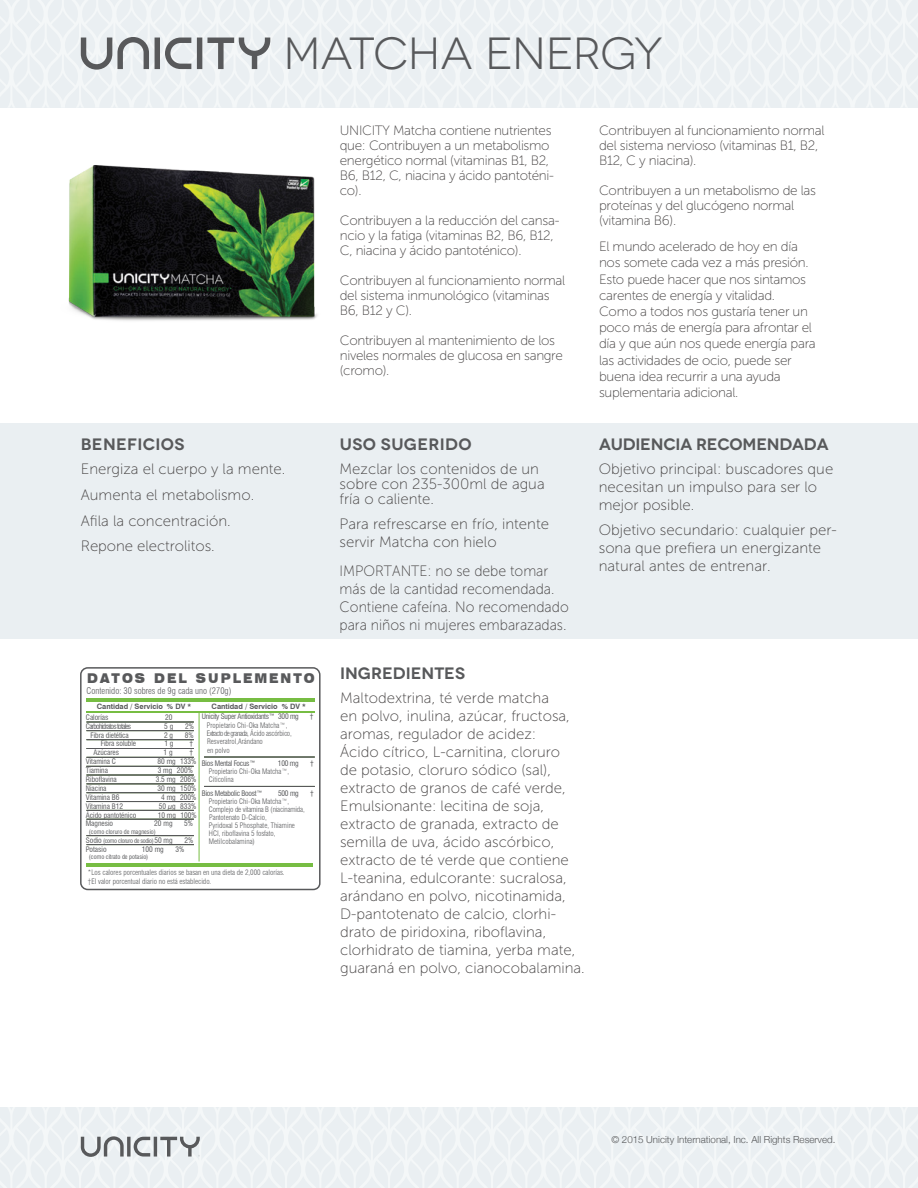
<style>
.page{position:relative;width:918px;height:1188px;background:#fff}
.page>*{position:absolute;margin:0;border:0;box-sizing:border-box;transform-origin:0 0}
.t1{font:45px "Novecentowide";letter-spacing:-.015em;color:#58595b}
.t2{font:600 16.5px "Novecentowide";color:#58595b}
.t3{font:600 16.5px "Novecentowide";letter-spacing:.025em;color:#58595b}
.t4{font:600 16.5px "Novecentowide";letter-spacing:.02em;color:#58595b}
.t5{font:15px/18px "Museo Sans 100";color:#444141}
.t6{font:15px/18px "Museo Sans 100";color:#444141;scale:.94 1}
.t7{font:13.5px/15px "Museo Sans 100";letter-spacing:-.025em;color:#444141}
.t8{font:900 expanded 13.5px "Swiss 721 BT";letter-spacing:.2em;color:#58595b;scale:.77 1}
.t9{font:300 9.75px "Helvetica Neue";color:#58595b}
.t10{font:300 condensed 9px "Swiss 721 BT";color:#58595b}
.t11{font:300 condensed 7.35px/7.9px "Swiss 721 BT";color:#58595b}
.t12{font:condensed 7.35px "Swiss 721 BT";letter-spacing:-.005em;color:#58595b}
.t13{font:condensed 7.35px "Swiss 721 BT";letter-spacing:-.035em;color:#58595b}
.t14{font:700 7.35px "Swiss 721 BT";letter-spacing:-.005em;color:#58595b}
.t15{font:condensed 7.35px "Swiss 721 BT";letter-spacing:-.095em;color:#58595b}
.t16{font:condensed 6.15px/8.9px "Swiss 721 BT";color:#58595b}
.s1{font-size:7.35px}
</style>
<div class="page">
<div style="left:0;top:424px;width:918px;height:215px;background:#eaeff2"></div>
<img style="left:68px;top:165px;width:250px;height:156px">
<svg style="left:0;top:1107px;width:918px;height:81px;fill:#eaeff2"></svg>
<svg style="left:0;top:0;width:918px;height:108px;fill:#eaeff2"></svg>
<svg style="left:81px;top:37px;width:189px;height:33px"></svg>
<svg style="left:81px;top:1136px;width:119px;height:21px;background:#bbbec0"></svg>
<div style="left:80px;top:667px;width:241px;height:223px;border:2px solid #58595b;border-radius:7px"></div>
<hr style="left:86px;top:863px;width:226px;height:4px;background:#77bd43">
<hr style="left:86px;top:699px;width:229px;height:3px;background:#77bd43">
<hr style="left:87px;top:711px;width:228px;height:2px;background:#77bd43">
<hr style="left:86px;top:784px;width:108px;height:1px;background:#77bd43">
<hr style="left:86px;top:730px;width:108px;height:1px;background:#58595b">
<hr style="left:86px;top:722px;width:108px;height:1px;background:#58595b">
<hr style="left:86px;top:739px;width:108px;height:1px;background:#58595b">
<hr style="left:86px;top:748px;width:108px;height:1px;background:#58595b">
<hr style="left:86px;top:757px;width:108px;height:1px;background:#58595b">
<hr style="left:86px;top:766px;width:108px;height:1px;background:#58595b">
<hr style="left:86px;top:775px;width:108px;height:1px;background:#58595b">
<hr style="left:86px;top:783px;width:108px;height:1px;background:#58595b">
<hr style="left:86px;top:792px;width:108px;height:1px;background:#58595b">
<hr style="left:86px;top:801px;width:108px;height:1px;background:#58595b">
<hr style="left:86px;top:810px;width:108px;height:1px;background:#58595b">
<hr style="left:86px;top:819px;width:108px;height:1px;background:#58595b">
<hr style="left:87px;top:844px;width:107px;height:1px;background:#58595b">
<hr style="left:86px;top:835px;width:108px;height:1px;background:#58595b">
<hr style="left:204px;top:757px;width:111px;height:1px;background:#58595b">
<hr style="left:204px;top:786px;width:111px;height:1px;background:#58595b">
<hr style="left:199px;top:712px;width:1px;height:149px;background:#77bd43">
<h1 class="t1" style="left:284px;top:27px;width:381px">MATCHA ENERGY</h1>
<p class="t7" style="left:340px;top:123px;width:216px">UNICITY Matcha contiene nutrientes que: Contribuyen a un metabolismo energético normal (vitaminas B1, B2,<br>B6, B12, C, niacina y ácido pantoténi&shy;co).</p>
<p class="t7" style="left:340px;top:213px;width:221px">Contribuyen a la reducción del cansa&shy;ncio y la fatiga (vitaminas B2, B6, B12,<br>C, niacina y ácido pantoténico).</p>
<p class="t7" style="left:340px;top:273px;width:227px">Contribuyen al funcionamiento normal del sistema inmunológico (vitaminas<br>B6, B12 y C).</p>
<p class="t7" style="left:340px;top:333px;width:225px">Contribuyen al mantenimiento de los niveles normales de glucosa en sangre (cromo).</p>
<p class="t4" style="left:81px;top:434px;width:105px">BENEFICIOS</p>
<p class="t3" style="left:340px;top:434px;width:134px">USO SUGERIDO</p>
<p class="t5" style="left:81px;top:456px;width:206px;line-height:25.8px">Energiza el cuerpo y la mente.<br>Aumenta el metabolismo.<br>Afila la concentración.<br>Repone electrolitos.</p>
<p class="t5" style="left:340px;top:461px;width:207px;line-height:15px">Mezclar los contenidos de un sobre con 235-300ml de agua fría o caliente.</p>
<p class="t5" style="left:340px;top:515px;width:211px">Para refrescarse en frío, intente servir Matcha con hielo</p>
<p class="t6" style="left:340px;top:562px;width:245px">IMPORTANTE: no se debe tomar más de la cantidad recomendada.<br>Contiene cafeína. No recomendado para niños ni mujeres embarazadas.</p>
<p class="t8" style="left:87px;top:670px;width:297px">DATOS DEL SUPLEMENTO</p>
<p class="t10" style="left:87px;top:686px;width:146px">Contenido: 30 sobres de 9g cada uno (270g)</p>
<p class="t14" style="left:97px;top:702px;width:96px">Cantidad / Servicio % DV *</p>
<p class="t12" style="left:86px;top:713px;width:24px">Calorías</p>
<p class="t12" style="left:165px;top:713px;width:9px">20</p>
<p class="t15" style="left:86px;top:722px;width:47px">Carbohidratos totales</p>
<p class="t12" style="left:164px;top:722px;width:10px">5 g</p>
<p class="t12" style="left:185px;top:722px;width:10px">2%</p>
<p class="t12" style="left:91px;top:731px;width:40px">Fibra dietética</p>
<p class="t12" style="left:164px;top:731px;width:10px">2 g</p>
<p class="t12" style="left:185px;top:731px;width:10px">8%</p>
<p class="t12" style="left:101px;top:739px;width:37px">Fibra soluble</p>
<p class="t12" style="left:164px;top:739px;width:10px">1 g</p>
<p class="t12" style="left:190px;top:739px;width:5px">†</p>
<p class="t12" style="left:94px;top:748px;width:27px">Azúcares</p>
<p class="t12" style="left:164px;top:748px;width:10px">1g</p>
<p class="t12" style="left:190px;top:748px;width:5px">†</p>
<p class="t12" style="left:86px;top:757px;width:32px">Vitamina C</p>
<p class="t12" style="left:158px;top:757px;width:40px">80 mg 133%</p>
<p class="t12" style="left:86px;top:766px;width:24px">Tiamina</p>
<p class="t12" style="left:158px;top:766px;width:37px">3 mg 200%</p>
<p class="t12" style="left:86px;top:775px;width:32px">Riboflavina</p>
<p class="t12" style="left:156px;top:775px;width:42px">3.5 mg 206%</p>
<p class="t12" style="left:86px;top:784px;width:22px">Niacina</p>
<p class="t12" style="left:158px;top:784px;width:40px">30 mg 150%</p>
<p class="t12" style="left:86px;top:793px;width:35px">Vitamina B6</p>
<p class="t12" style="left:161px;top:793px;width:37px">4 mg 200%</p>
<p class="t12" style="left:86px;top:802px;width:39px">Vitamina B12</p>
<p class="t12" style="left:159px;top:802px;width:39px">50 µg 833%</p>
<p class="t12" style="left:86px;top:810px;width:52px">Ácido pantoténico</p>
<p class="t12" style="left:158px;top:810px;width:40px">10 mg 100%</p>
<p class="t12" style="left:86px;top:819px;width:29px">Magnesio</p>
<p class="t12" style="left:154px;top:819px;width:20px">20 mg</p>
<p class="t12" style="left:184px;top:819px;width:10px">5%</p>
<p class="t16" style="left:86px;top:827px;width:88px;text-indent:3px">(como cloruro de magnesio)<br><span class="s1">Sodio</span> (como cloruro de sodio)<span class="s1">50 mg</span></p>
<p class="t12" style="left:184px;top:836px;width:10px">2%</p>
<p class="t12" style="left:86px;top:844px;width:22px">Potasio</p>
<p class="t12" style="left:142px;top:844px;width:23px">100 mg</p>
<p class="t12" style="left:176px;top:844px;width:10px">3%</p>
<p class="t16" style="left:89px;top:852px;width:61px">(como citrato de potasio)</p>
<p class="t11" style="left:88px;top:868px;width:198px;line-height:8.9px">*Los calores porcentuales diarios se basan en una dieta de 2,000 calorías. †El valor porcentual diario no está establecido.</p>
<p class="t14" style="left:212px;top:702px;width:96px">Cantidad / Servicio % DV *</p>
<p class="t13" style="left:202px;top:712px;width:98px">Unicity Super Antioxidants™ 300 mg</p>
<p class="t12" style="left:310px;top:712px;width:5px">†</p>
<p class="t11" style="left:207px;top:722px;width:86px">Propietario Chi-Oka Matcha™,<br>Extracto de granada, Ácido ascórbico,<br>Resveratrol,Arándano</p>
<p class="t11" style="left:207px;top:746px;width:24px">en polvo</p>
<p class="t13" style="left:202px;top:759px;width:55px">Bios Mental Focus™</p>
<p class="t12" style="left:278px;top:759px;width:22px">100 mg</p>
<p class="t12" style="left:310px;top:759px;width:5px">†</p>
<p class="t11" style="left:209px;top:767px;width:82px">Propietario Chi-Oka Matcha™,<br>Citicolina</p>
<p class="t13" style="left:202px;top:789px;width:62px">Bios Metabolic Boost™</p>
<p class="t12" style="left:278px;top:789px;width:22px">500 mg</p>
<p class="t12" style="left:310px;top:789px;width:5px">†</p>
<p class="t11" style="left:209px;top:797px;width:97px">Propietario Chi-Oka Matcha™,<br>Complejo de vitamina B (niacinamida,<br>Pantotenato D-Calcio,<br>Pyridoxal 5 Phosphate, Thiamine<br>HCl, riboflavina 5 fosfato,<br>Metilcobalamina)</p>
<p class="t2" style="left:340px;top:663px;width:126px">INGREDIENTES</p>
<p class="t5" style="left:340px;top:689px;width:246px">Maltodextrina, té verde matcha<br>en polvo, inulina, azúcar, fructosa, aromas, regulador de acidez:<br>Ácido cítrico, L-carnitina, cloruro<br>de potasio, cloruro sódico (sal), extracto de granos de café verde, Emulsionante: lecitina de soja, extracto de granada, extracto de semilla de uva, ácido ascórbico, extracto de té verde que contiene L-teanina, edulcorante: sucralosa, arándano en polvo, nicotinamida, D-pantotenato de calcio, clorhi&shy;drato de piridoxina, riboflavina, clorhidrato de tiamina, yerba mate, guaraná en polvo, cianocobalamina.</p>
<p class="t7" style="left:599px;top:123px;width:227px">Contribuyen al funcionamiento normal del sistema nervioso (vitaminas B1, B2,<br>B12, C y niacina).</p>
<p class="t7" style="left:599px;top:183px;width:219px">Contribuyen a un metabolismo de las proteínas y del glucógeno normal (vitamina B6).</p>
<p class="t7" style="left:599px;top:239px;width:218px;line-height:16.2px">El mundo acelerado de hoy en día nos somete cada vez a más presión.<br>Esto puede hacer que nos sintamos carentes de energía y vitalidad.<br>Como a todos nos gustaría tener un poco más de energía para afrontar el día y que aún nos quede energía para las actividades de ocio, puede ser buena idea recurrir a una ayuda suplementaria adicional.</p>
<p class="t2" style="left:599px;top:434px;width:231px">AUDIENCIA RECOMENDADA</p>
<p class="t5" style="left:599px;top:460px;width:236px">Objetivo principal: buscadores que necesitan un impulso para ser lo mejor posible.</p>
<p class="t5" style="left:599px;top:521px;width:240px">Objetivo secundario: cualquier per&shy;sona que prefiera un energizante natural antes de entrenar.</p>
<p class="t9" style="left:611px;top:1132px;width:225px">© 2015 Unicity International, Inc. All Rights Reserved.</p>
</div>
